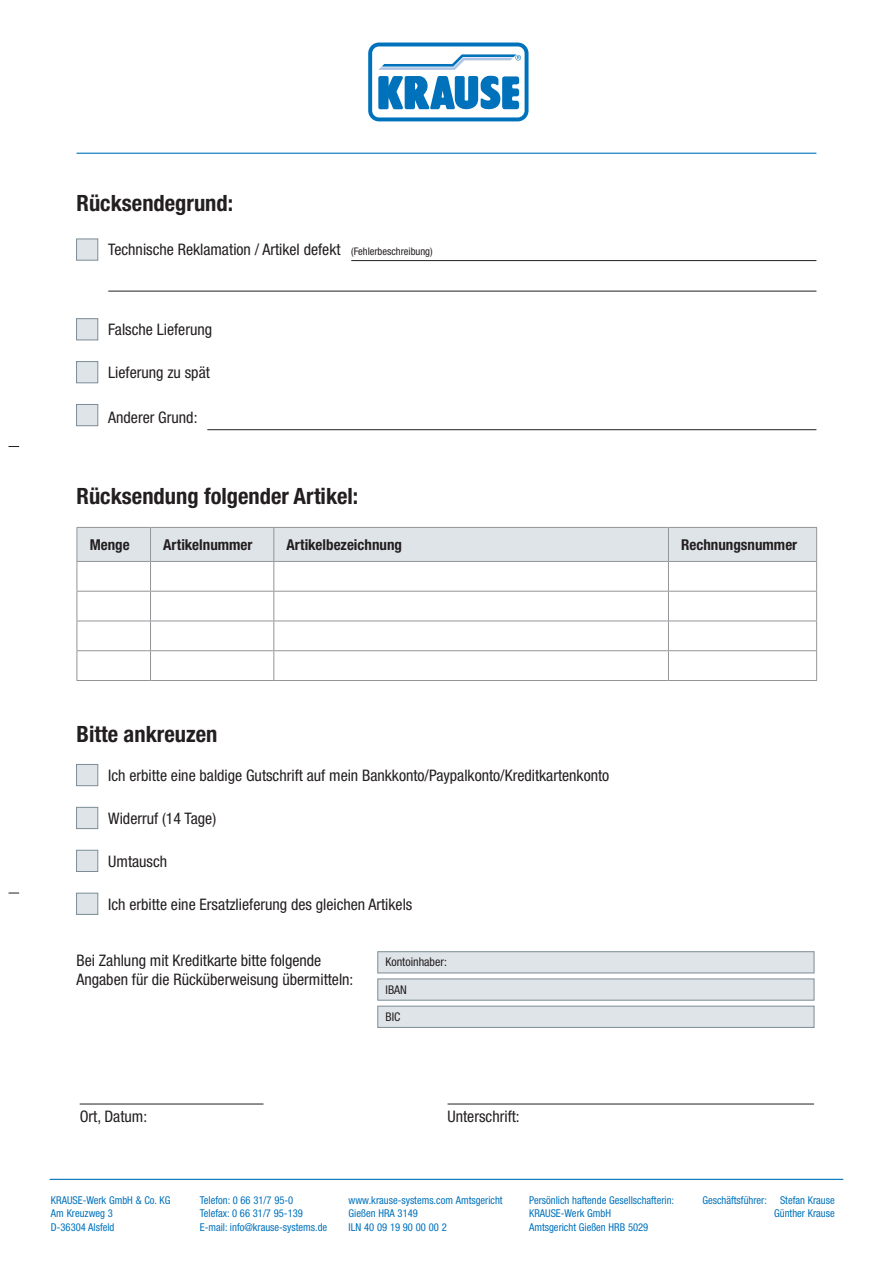
<style>
.page{position:relative;width:893px;height:1263px;background:#fff}
.page>*{position:absolute;margin:0;border:0;box-sizing:border-box;transform-origin:0 0}
.t1{font:700 condensed 22.5px "Helvetica Neue LTW1 G";color:#231f20}
.t2{font:condensed 15.9px/19px "Helvetica Neue LTW1 G";color:#231f20}
.t3{font:700 condensed 15px "Helvetica Neue LTW1 G";color:#231f20}
.t4{font:condensed 12px "Helvetica Neue LTW1 G";color:#231f20}
.t5{font:condensed 10.8px/13.5px "Helvetica Neue LTW1 G";color:#0072bc}
.t6{font:condensed 10.5px "Helvetica Neue LTW1 G";color:#231f20}
</style>
<div class="page">
<hr style="left:50px;top:1179px;width:793px;height:1px;background:#0072bc">
<hr style="left:77px;top:153px;width:739px;height:1px;background:#0072bc">
<svg style="left:368px;top:43px;width:160px;height:78px"></svg>
<hr style="left:351px;top:260px;width:465px;height:1px;background:#231f20">
<hr style="left:108px;top:291px;width:708px;height:1px;background:#231f20">
<hr style="left:80px;top:1104px;width:183px;height:1px;background:#231f20">
<hr style="left:448px;top:1104px;width:366px;height:1px;background:#231f20">
<hr style="left:207px;top:429px;width:609px;height:1px;background:#231f20">
<div style="left:76px;top:239px;width:22px;height:21px;background:#dfe4e8;border:1px solid #7b8c95"></div>
<div style="left:76px;top:764px;width:22px;height:22px;background:#dfe4e8;border:1px solid #7b8c95"></div>
<div style="left:76px;top:807px;width:22px;height:22px;background:#dfe4e8;border:1px solid #7b8c95"></div>
<div style="left:76px;top:850px;width:22px;height:22px;background:#dfe4e8;border:1px solid #7b8c95"></div>
<div style="left:76px;top:893px;width:22px;height:21px;background:#dfe4e8;border:1px solid #7b8c95"></div>
<div style="left:378px;top:951px;width:436px;height:22px;background:#dfe4e8;border:1px solid #7b8c95"></div>
<div style="left:378px;top:979px;width:436px;height:21px;background:#dfe4e8;border:1px solid #7b8c95"></div>
<div style="left:378px;top:1006px;width:436px;height:21px;background:#dfe4e8;border:1px solid #7b8c95"></div>
<div style="left:76px;top:318px;width:22px;height:22px;background:#dfe4e8;border:1px solid #7b8c95"></div>
<div style="left:76px;top:361px;width:22px;height:22px;background:#dfe4e8;border:1px solid #7b8c95"></div>
<div style="left:76px;top:404px;width:22px;height:22px;background:#dfe4e8;border:1px solid #7b8c95"></div>
<svg style="left:77px;top:527px;width:740px;height:153px"></svg>
<hr style="left:77px;top:680px;width:74px;height:1px;background:#939598">
<hr style="left:151px;top:680px;width:123px;height:1px;background:#939598">
<hr style="left:274px;top:680px;width:394px;height:1px;background:#939598">
<hr style="left:668px;top:680px;width:149px;height:1px;background:#939598">
<h1 class="t1" style="left:77px;top:189px;width:158px">Rücksendegrund:</h1>
<p class="t2" style="left:108px;top:240px;width:234px">Technische Reklamation / Artikel defekt</p>
<p class="t6" style="left:351px;top:245px;width:83px">(Fehlerbeschreibung)</p>
<p class="t2" style="left:108px;top:320px;width:105px">Falsche Lieferung</p>
<p class="t2" style="left:108px;top:363px;width:103px">Lieferung zu spät</p>
<p class="t2" style="left:108px;top:408px;width:91px">Anderer Grund:</p>
<h1 class="t1" style="left:77px;top:482px;width:283px">Rücksendung folgender Artikel:</h1>
<p class="t3" style="left:90px;top:535px;width:41px">Menge</p>
<p class="t3" style="left:163px;top:535px;width:91px">Artikelnummer</p>
<p class="t3" style="left:287px;top:535px;width:117px">Artikelbezeichnung</p>
<p class="t3" style="left:681px;top:535px;width:118px">Rechnungsnummer</p>
<h1 class="t1" style="left:77px;top:720px;width:142px">Bitte ankreuzen</h1>
<p class="t2" style="left:108px;top:766px;width:503px">Ich erbitte eine baldige Gutschrift auf mein Bankkonto/Paypalkonto/Kreditkartenkonto</p>
<p class="t2" style="left:108px;top:809px;width:109px">Widerruf (14 Tage)</p>
<p class="t2" style="left:108px;top:852px;width:60px">Umtausch</p>
<p class="t2" style="left:108px;top:895px;width:306px">Ich erbitte eine Ersatzlieferung des gleichen Artikels</p>
<p class="t2" style="left:77px;top:951px;width:278px">Bei Zahlung mit Kreditkarte bitte folgende<br>Angaben für die Rücküberweisung übermitteln:</p>
<p class="t4" style="left:386px;top:955px;width:63px">Kontoinhaber:</p>
<p class="t4" style="left:386px;top:982px;width:23px">IBAN</p>
<p class="t4" style="left:386px;top:1009px;width:16px">BIC</p>
<p class="t2" style="left:80px;top:1107px;width:69px">Ort, Datum:</p>
<p class="t2" style="left:448px;top:1107px;width:74px">Unterschrift:</p>
<p class="t5" style="left:51px;top:1193px;width:121px">KRAUSE-Werk GmbH &amp; Co. KG<br>Am Kreuzweg 3<br>D-36304 Alsfeld</p>
<p class="t5" style="left:200px;top:1193px;width:129px">Telefon: 0 66 31/7 95-0<br>Telefax: 0 66 31/7 95-139<br>E-mail: info@krause-systems.de</p>
<p class="t5" style="left:349px;top:1193px;width:156px">www.krause-systems.com Amtsgericht<br>Gießen HRA 3149<br>ILN 40 09 19 90 00 00 2</p>
<p class="t5" style="left:529px;top:1193px;width:146px">Persönlich haftende Gesellschafterin:<br>KRAUSE-Werk GmbH<br>Amtsgericht Gießen HRB 5029</p>
<p class="t5" style="left:702px;top:1193px;width:134px;text-align:right">Geschäftsführer: Stefan Krause<br>Günther Krause</p>
</div>
